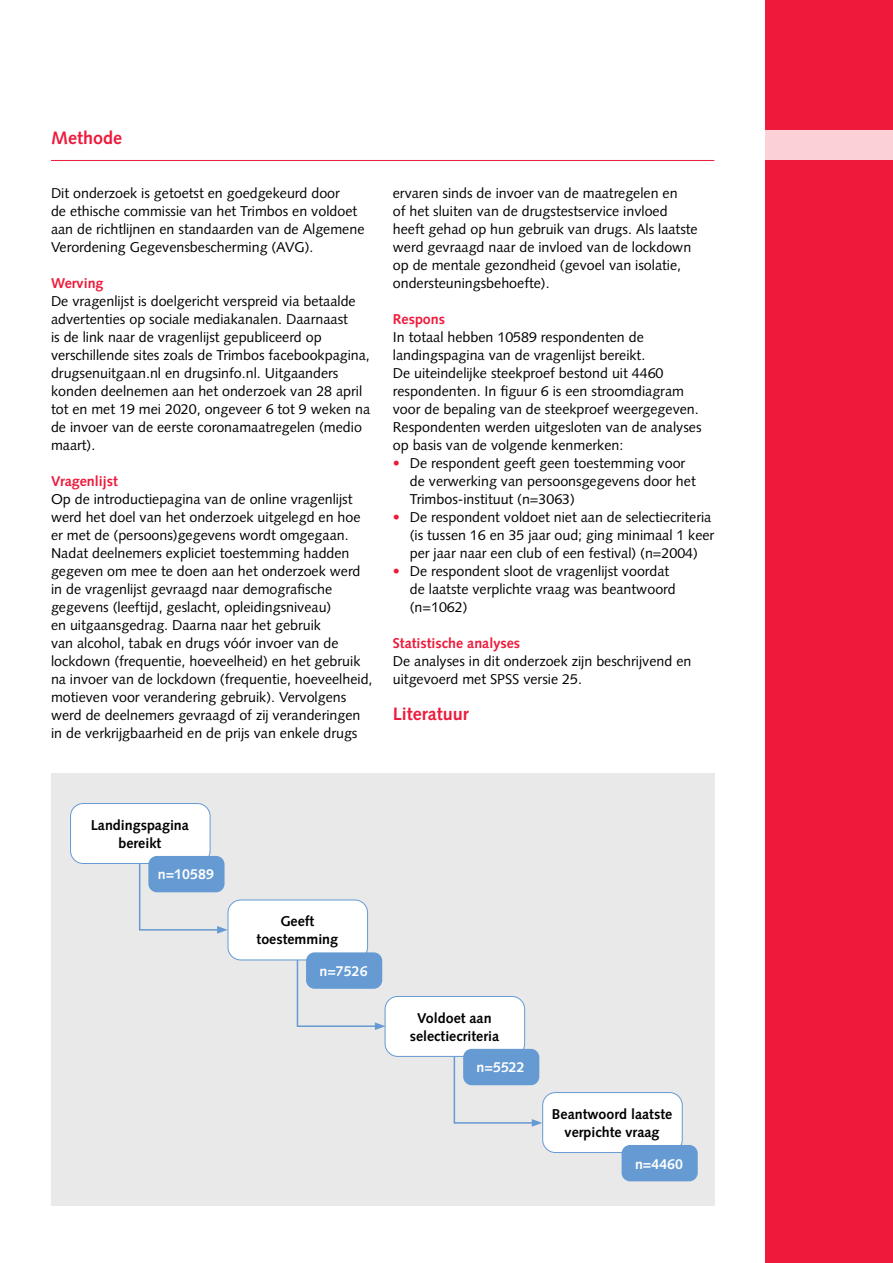
<style>
.page{position:relative;width:893px;height:1263px;background:#fff}
.page>*{position:absolute;margin:0;border:0;box-sizing:border-box;transform-origin:0 0}
.t1{font:700 18px "Syntax LT Std";color:#ed1a3b}
.t2{font:14.25px/18px "Syntax LT Std";color:#000}
.t3{font:700 14.25px/18px "Syntax LT Std";color:#000;text-align:center}
.t4{font:700 14.25px "Syntax LT Std";color:#ed1a3b}
.t5{font:700 14.25px "Syntax LT Std";color:#fff}
.s1{color:#ed1a3b}
</style>
<div class="page">
<div style="left:765px;top:0;width:128px;height:1263px;background:#ed1a3b"></div>
<div style="left:765px;top:130px;width:128px;height:29px;background:#fbd1d7"></div>
<div style="left:51px;top:774px;width:663px;height:432px;background:#e9e9ea"></div>
<hr style="left:51px;top:160px;width:663px;height:1px;background:#ed1a3b">
<div style="left:71px;top:803px;width:139px;height:60px;background:#fff;border-radius:13px"></div>
<div style="left:70px;top:803px;width:140px;height:61px;border:1px solid #659ad2;border-radius:13px"></div>
<div style="left:148px;top:856px;width:77px;height:36px;background:#659ad2;border-radius:9px"></div>
<div style="left:228px;top:900px;width:140px;height:60px;background:#fff;border-radius:13px"></div>
<div style="left:228px;top:900px;width:140px;height:60px;border:1px solid #659ad2;border-radius:13px"></div>
<div style="left:306px;top:952px;width:76px;height:37px;background:#659ad2;border-radius:9px"></div>
<div style="left:385px;top:996px;width:140px;height:60px;background:#fff;border-radius:13px"></div>
<div style="left:385px;top:996px;width:140px;height:61px;border:1px solid #659ad2;border-radius:13px"></div>
<div style="left:463px;top:1049px;width:76px;height:36px;background:#659ad2;border-radius:9px"></div>
<div style="left:543px;top:1092px;width:139px;height:60px;background:#fff;border-radius:13px"></div>
<div style="left:542px;top:1092px;width:141px;height:61px;border:1px solid #659ad2;border-radius:13px"></div>
<div style="left:622px;top:1145px;width:76px;height:36px;background:#659ad2;border-radius:9px"></div>
<svg style="left:138px;top:862px;width:90px;height:72px"></svg>
<svg style="left:296px;top:958px;width:89px;height:72px"></svg>
<svg style="left:453px;top:1055px;width:89px;height:72px"></svg>
<p class="t1" style="left:51px;top:127px;width:73px">Methode</p>
<p class="t2" style="left:51px;top:184px;width:315px">Dit onderzoek is getoetst en goedgekeurd door<br>de ethische commissie van het Trimbos en voldoet aan de richtlijnen en standaarden van de Algemene Verordening Gegevensbescherming (AVG).</p>
<p class="t4" style="left:51px;top:274px;width:54px">Werving</p>
<p class="t2" style="left:51px;top:292px;width:321px">De vragenlijst is doelgericht verspreid via betaalde advertenties op sociale mediakanalen. Daarnaast<br>is de link naar de vragenlijst gepubliceerd op verschillende sites zoals de Trimbos facebookpagina, drugsenuitgaan.nl en drugsinfo.nl. Uitgaanders konden deelnemen aan het onderzoek van 28 april tot en met 19 mei 2020, ongeveer 6 tot 9 weken na de invoer van de eerste coronamaatregelen (medio maart).</p>
<p class="t4" style="left:51px;top:472px;width:68px">Vragenlijst</p>
<p class="t2" style="left:51px;top:490px;width:323px">Op de introductiepagina van de online vragenlijst werd het doel van het onderzoek uitgelegd en hoe er met de (persoons)gegevens wordt omgegaan.<br>Nadat deelnemers expliciet toestemming hadden gegeven om mee te doen aan het onderzoek werd in de vragenlijst gevraagd naar demografische gegevens (leeftijd, geslacht, opleidingsniveau)<br>en uitgaansgedrag. Daarna naar het gebruik<br>van alcohol, tabak en drugs vóór invoer van de lockdown (frequentie, hoeveelheid) en het gebruik na invoer van de lockdown (frequentie, hoeveelheid, motieven voor verandering gebruik). Vervolgens werd de deelnemers gevraagd of zij veranderingen in de verkrijgbaarheid en de prijs van enkele drugs</p>
<p class="t2" style="left:393px;top:184px;width:306px">ervaren sinds de invoer van de maatregelen en<br>of het sluiten van de drugstestservice invloed heeft gehad op hun gebruik van drugs. Als laatste werd gevraagd naar de invloed van de lockdown op de mentale gezondheid (gevoel van isolatie, ondersteuningsbehoefte).</p>
<p class="t4" style="left:393px;top:310px;width:54px">Respons</p>
<p class="t2" style="left:393px;top:328px;width:310px">In totaal hebben 10589 respondenten de landingspagina van de vragenlijst bereikt.<br>De uiteindelijke steekproef bestond uit 4460 respondenten. In figuur 6 is een stroomdiagram voor de bepaling van de steekproef weergegeven.<br>Respondenten werden uitgesloten van de analyses op basis van de volgende kenmerken:</p>
<p class="t2" style="left:410px;top:454px;width:287px;text-indent:-17px"><span class="s1">•</span> De respondent geeft geen toestemming voor de verwerking van persoonsgegevens door het<br>Trimbos-instituut (n=3063)</p>
<p class="t2" style="left:410px;top:508px;width:306px;text-indent:-17px"><span class="s1">•</span> De respondent voldoet niet aan de selectiecriteria (is tussen 16 en 35 jaar oud; ging minimaal 1 keer per jaar naar een club of een festival) (n=2004)</p>
<p class="t2" style="left:410px;top:562px;width:267px;text-indent:-17px"><span class="s1">•</span> De respondent sloot de vragenlijst voordat de laatste verplichte vraag was beantwoord (n=1062)</p>
<p class="t4" style="left:393px;top:634px;width:129px">Statistische analyses</p>
<p class="t2" style="left:393px;top:652px;width:300px">De analyses in dit onderzoek zijn beschrijvend en uitgevoerd met SPSS versie 25.</p>
<p class="t1" style="left:393px;top:703px;width:77px">Literatuur</p>
<p class="t3" style="left:91px;top:816px;width:100px">Landingspagina bereikt</p>
<p class="t5" style="left:158px;top:866px;width:58px">n=10589</p>
<p class="t3" style="left:257px;top:912px;width:83px">Geeft toestemming</p>
<p class="t5" style="left:319px;top:963px;width:50px">n=7526</p>
<p class="t3" style="left:410px;top:1009px;width:91px">Voldoet aan selectiecriteria</p>
<p class="t5" style="left:477px;top:1059px;width:50px">n=5522</p>
<p class="t3" style="left:552px;top:1105px;width:122px">Beantwoord laatste verpichte vraag</p>
<p class="t5" style="left:635px;top:1155px;width:50px">n=4460</p>
</div>
